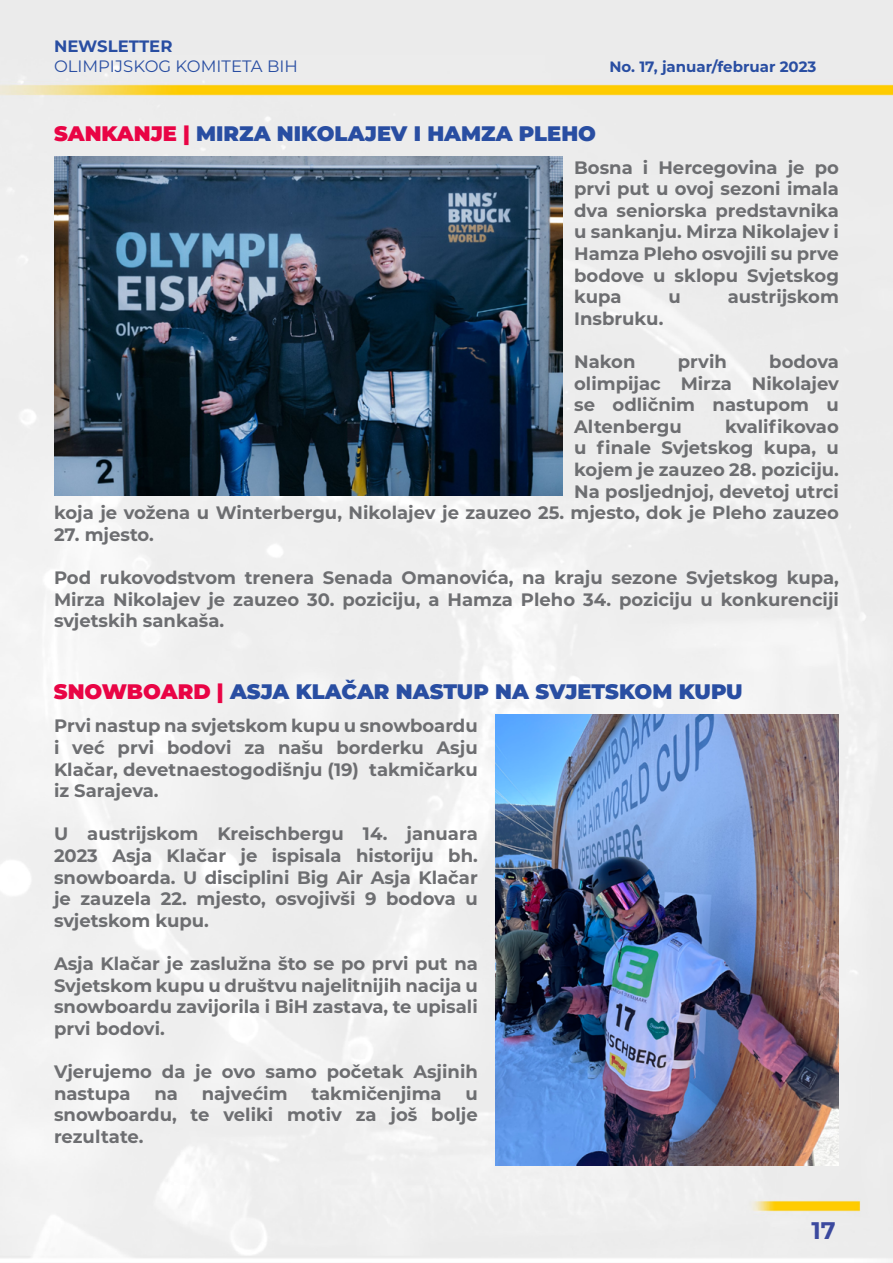
<style>
.page{position:relative;width:893px;height:1263px;background:#fff}
.page>*{position:absolute;margin:0;border:0;box-sizing:border-box;transform-origin:0 0}
.t1{font:700 24px "Montserrat Alternates";color:#3b499e}
.t2{font:900 21px "Montserrat";color:#294ea2}
.t3{font:700 18px/21.6px "Montserrat";color:#6d6e71;text-align:justify}
.t4{font:16.5px "Montserrat";color:#294ea2}
.t5{font:700 16.5px "Montserrat";color:#294ea2}
.t6{font:700 15px "Montserrat";color:#294ea2}
.s1{color:#e90445}
</style>
<div class="page">
<img style="left:0;top:0;width:893px;height:1263px">
<img style="left:54px;top:157px;width:508px;height:339px">
<img style="left:496px;top:715px;width:343px;height:450px">
<p class="t5" style="left:54px;top:34px;width:120px">NEWSLETTER</p>
<p class="t4" style="left:54px;top:55px;width:245px">OLIMPIJSKOG KOMITETA BIH</p>
<p class="t6" style="left:609px;top:56px;width:209px">No. 17, januar/februar 2023</p>
<p class="t2" style="left:54px;top:118px;width:544px"><span class="s1">SANKANJE |</span> MIRZA NIKOLAJEV I HAMZA PLEHO</p>
<p class="t3" style="left:574px;top:155px;width:266px">Bosna i Hercegovina je po prvi put u ovoj sezoni imala dva seniorska predstavnika u sankanju. Mirza Nikolajev i Hamza Pleho osvojili su prve bodove u sklopu Svjetskog kupa</p>
<p class="t3" style="left:668px;top:285px;width:14px">u</p>
<p class="t3" style="left:728px;top:285px;width:113px">austrijskom</p>
<p class="t3" style="left:574px;top:307px;width:91px">Insbruku.</p>
<p class="t3" style="left:574px;top:350px;width:63px">Nakon</p>
<p class="t3" style="left:678px;top:350px;width:51px">prvih</p>
<p class="t3" style="left:574px;top:350px;width:266px;text-indent:195px">bodova olimpijac Mirza Nikolajev se odličnim nastupom u Altenbergu</p>
<p class="t3" style="left:54px;top:415px;width:786px;text-align:right">kvalifikovao<br>u finale Svjetskog kupa, u<br>kojem je zauzeo 28. poziciju.<br>Na posljednjoj, devetoj utrci<br>koja je vožena u Winterbergu, Nikolajev je zauzeo 25. mjesto, dok je Pleho zauzeo</p>
<p class="t3" style="left:54px;top:523px;width:101px">27. mjesto.</p>
<p class="t3" style="left:54px;top:566px;width:786px">Pod rukovodstvom trenera Senada Omanovića, na kraju sezone Svjetskog kupa, Mirza Nikolajev je zauzeo 30. poziciju, a Hamza Pleho 34. poziciju u konkurenciji svjetskih sankaša.</p>
<p class="t2" style="left:54px;top:676px;width:690px"><span class="s1">SNOWBOARD |</span> ASJA KLAČAR NASTUP NA SVJETSKOM KUPU</p>
<p class="t3" style="left:54px;top:714px;width:425px">Prvi nastup na svjetskom kupu u snowboardu i već prvi bodovi za našu borderku Asju Klačar, devetnaestogodišnju (19) takmičarku iz Sarajeva.</p>
<p class="t3" style="left:54px;top:822px;width:425px">U austrijskom Kreischbergu 14. januara 2023 Asja Klačar je ispisala historiju bh. snowboarda. U disciplini Big Air Asja Klačar je zauzela 22. mjesto, osvojivši 9 bodova u svjetskom kupu.</p>
<p class="t3" style="left:54px;top:952px;width:425px">Asja Klačar je zaslužna što se po prvi put na Svjetskom kupu u društvu najelitnijih nacija u snowboardu zavijorila i BiH zastava, te upisali prvi bodovi.</p>
<p class="t3" style="left:54px;top:1060px;width:425px">Vjerujemo da je ovo samo početak Asjinih nastupa</p>
<p class="t3" style="left:154px;top:1081px;width:25px">na</p>
<p class="t3" style="left:202px;top:1081px;width:87px">najvećim</p>
<p class="t3" style="left:311px;top:1081px;width:132px">takmičenjima</p>
<p class="t3" style="left:54px;top:1081px;width:425px;text-indent:411px">u snowboardu, te veliki motiv za još bolje rezultate.</p>
<h1 class="t1" style="left:811px;top:1213px;width:26px">17</h1>
</div>
